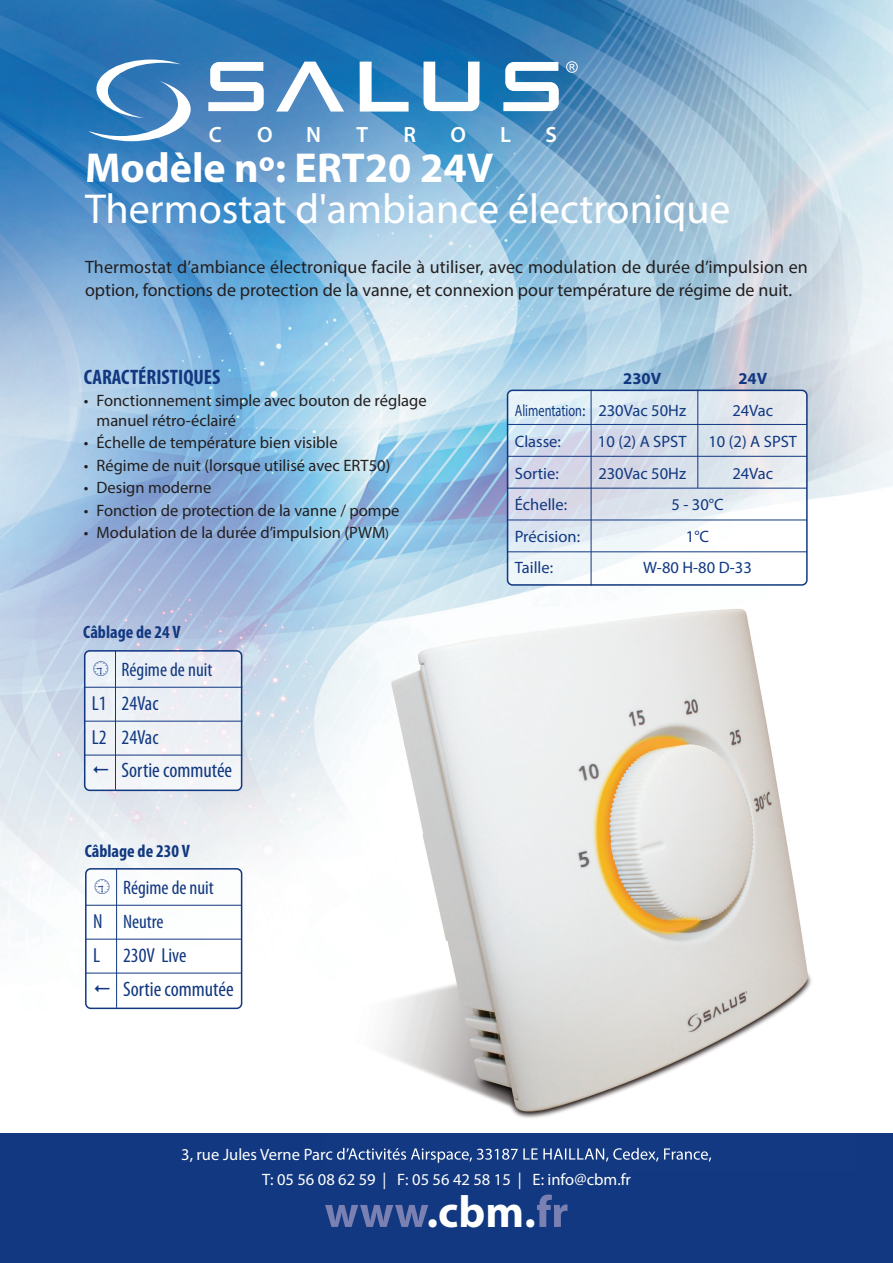
<style>
.page{position:relative;width:893px;height:1263px;background:#fff}
.page>*{position:absolute;margin:0;border:0;box-sizing:border-box;transform-origin:0 0}
.t1{font:700 45px "Myriad Pro";color:#fff}
.t2{font:42px "Myriad Pro";color:#fff}
.t3{font:700 42px "Myriad Pro";color:#fff}
.t4{font:600 22.2px "Myriad Pro";color:#fff}
.t5{font:condensed 21px "Myriad Pro";color:#113880}
.t6{font:700 condensed 21px "Myriad Pro";color:#113880}
.t7{font:condensed 20.4px/33.9px "Myriad Pro";color:#113880}
.t8{font:condensed 19.5px/33.9px "Myriad Pro";color:#113880}
.t9{font:18px/22.5px "Myriad Pro";color:#231f20}
.t10{font:700 condensed 18px "Myriad Pro";color:#113880}
.t11{font:16.5px/19.5px "Myriad Pro";color:#231f20}
.t12{font:16.5px "Myriad Pro";color:#113880}
.t13{font:16.5px "Myriad Pro";color:#fff}
.t14{font:16.5px "Myriad Pro";color:#113880;scale:.75 1}
.t15{font:700 16.5px "Myriad Pro";color:#113880}
.s1{font-size:13.5px}
.s2{font-size:20.4px}
</style>
<div class="page">
<img style="left:0;top:0;width:893px;height:1134px">
<div style="left:0;top:1134px;width:893px;height:129px;background:#113880"></div>
<svg style="left:325px;top:1205px;width:103px;height:22px"></svg>
<svg style="left:537px;top:1194px;width:30px;height:33px"></svg>
<svg style="left:208px;top:62px;width:56px;height:49px"></svg>
<svg style="left:503px;top:62px;width:56px;height:49px"></svg>
<svg style="left:424px;top:62px;width:56px;height:49px"></svg>
<svg style="left:276px;top:62px;width:68px;height:50px"></svg>
<svg style="left:360px;top:62px;width:49px;height:50px"></svg>
<svg style="left:566px;top:61px;width:12px;height:12px"></svg>
<svg style="left:88px;top:60px;width:103px;height:81px"></svg>
<img style="left:326px;top:558px;width:529px;height:605px">
<svg style="left:507px;top:390px;width:301px;height:196px"></svg>
<hr style="left:591px;top:390px;width:1px;height:195px;background:#113880">
<hr style="left:697px;top:390px;width:1px;height:98px;background:#113880">
<hr style="left:507px;top:424px;width:300px;height:1px;background:#113880">
<hr style="left:507px;top:456px;width:300px;height:1px;background:#113880">
<hr style="left:507px;top:488px;width:300px;height:1px;background:#113880">
<hr style="left:507px;top:520px;width:300px;height:1px;background:#113880">
<hr style="left:507px;top:551px;width:300px;height:1px;background:#113880">
<svg style="left:84px;top:650px;width:158px;height:141px"></svg>
<svg style="left:85px;top:868px;width:157px;height:141px"></svg>
<h3 class="t4" style="left:209px;top:121px;width:15px">C</h3>
<h3 class="t4" style="left:257px;top:121px;width:17px">O</h3>
<h3 class="t4" style="left:306px;top:121px;width:16px">N</h3>
<h3 class="t4" style="left:356px;top:121px;width:13px">T</h3>
<h3 class="t4" style="left:403px;top:121px;width:14px">R</h3>
<h3 class="t4" style="left:450px;top:121px;width:17px">O</h3>
<h3 class="t4" style="left:500px;top:121px;width:12px">L</h3>
<h3 class="t4" style="left:545px;top:121px;width:13px">S</h3>
<h2 class="t3" style="left:85px;top:143px;width:410px">Modèle nº: ERT20 24V</h2>
<h2 class="t2" style="left:85px;top:193px;width:647px">Thermostat d'ambiance électronique</h2>
<p class="t9" style="left:85px;top:258px;width:724px">Thermostat d’ambiance électronique facile à utiliser, avec modulation de durée d’impulsion en option, fonctions de protection de la vanne, et connexion pour température de régime de nuit.</p>
<p class="t6" style="left:84px;top:369px;width:138px">CARACTÉRISTIQUES</p>
<p class="t11" style="left:97px;top:392px;width:332px;text-indent:-13px">• Fonctionnement simple avec bouton de réglage manuel rétro-éclairé</p>
<p class="t11" style="left:84px;top:434px;width:255px">• Échelle de température bien visible</p>
<p class="t11" style="left:84px;top:457px;width:308px">• Régime de nuit (lorsque utilisé avec ERT50)</p>
<p class="t11" style="left:84px;top:479px;width:129px">• Design moderne</p>
<p class="t11" style="left:84px;top:502px;width:317px">• Fonction de protection de la vanne / pompe</p>
<p class="t11" style="left:84px;top:524px;width:307px">• Modulation de la durée d’impulsion (PWM<span class="s1">)</span></p>
<p class="t10" style="left:83px;top:626px;width:99px">Câblage de 24 V</p>
<p class="t8" style="left:122px;top:654px;width:92px">Régime de nuit</p>
<p class="t7" style="left:92px;top:688px;width:68px">L1 24Vac<br>L2 24Vac</p>
<p class="t5" style="left:122px;top:763px;width:112px">Sortie commutée</p>
<p class="t10" style="left:85px;top:844px;width:107px">Câblage de 230 V</p>
<p class="t8" style="left:93px;top:873px;width:122px;text-indent:30px">Régime de nuit<br><span class="s2">N</span> Neutre</p>
<p class="t7" style="left:93px;top:940px;width:95px">L 230V Live</p>
<p class="t5" style="left:123px;top:982px;width:112px">Sortie commutée</p>
<p class="t15" style="left:623px;top:369px;width:39px">230V</p>
<p class="t15" style="left:738px;top:369px;width:30px">24V</p>
<p class="t14" style="left:515px;top:404px;width:230px">Alimentation: 230Vac 50Hz</p>
<p class="t12" style="left:732px;top:404px;width:42px">24Vac</p>
<p class="t12" style="left:515px;top:435px;width:48px">Classe:</p>
<p class="t12" style="left:598px;top:435px;width:90px">10 (2) A SPST</p>
<p class="t12" style="left:708px;top:435px;width:90px">10 (2) A SPST</p>
<p class="t12" style="left:515px;top:467px;width:46px">Sortie:</p>
<p class="t12" style="left:598px;top:467px;width:89px">230Vac 50Hz</p>
<p class="t12" style="left:732px;top:467px;width:42px">24Vac</p>
<p class="t12" style="left:515px;top:498px;width:54px">Échelle:</p>
<p class="t12" style="left:671px;top:498px;width:54px">5 - 30°C</p>
<p class="t12" style="left:515px;top:530px;width:67px">Précision:</p>
<p class="t12" style="left:686px;top:530px;width:25px">1°C</p>
<p class="t12" style="left:515px;top:561px;width:40px">Taille:</p>
<p class="t12" style="left:643px;top:561px;width:110px">W-80 H-80 D-33</p>
<p class="t13" style="left:262px;top:1173px;width:370px">T: 05 56 08 62 59 | F: 05 56 42 58 15 | E: info@cbm.fr</p>
<h1 class="t1" style="left:427px;top:1185px;width:111px">.cbm.</h1>
</div>
